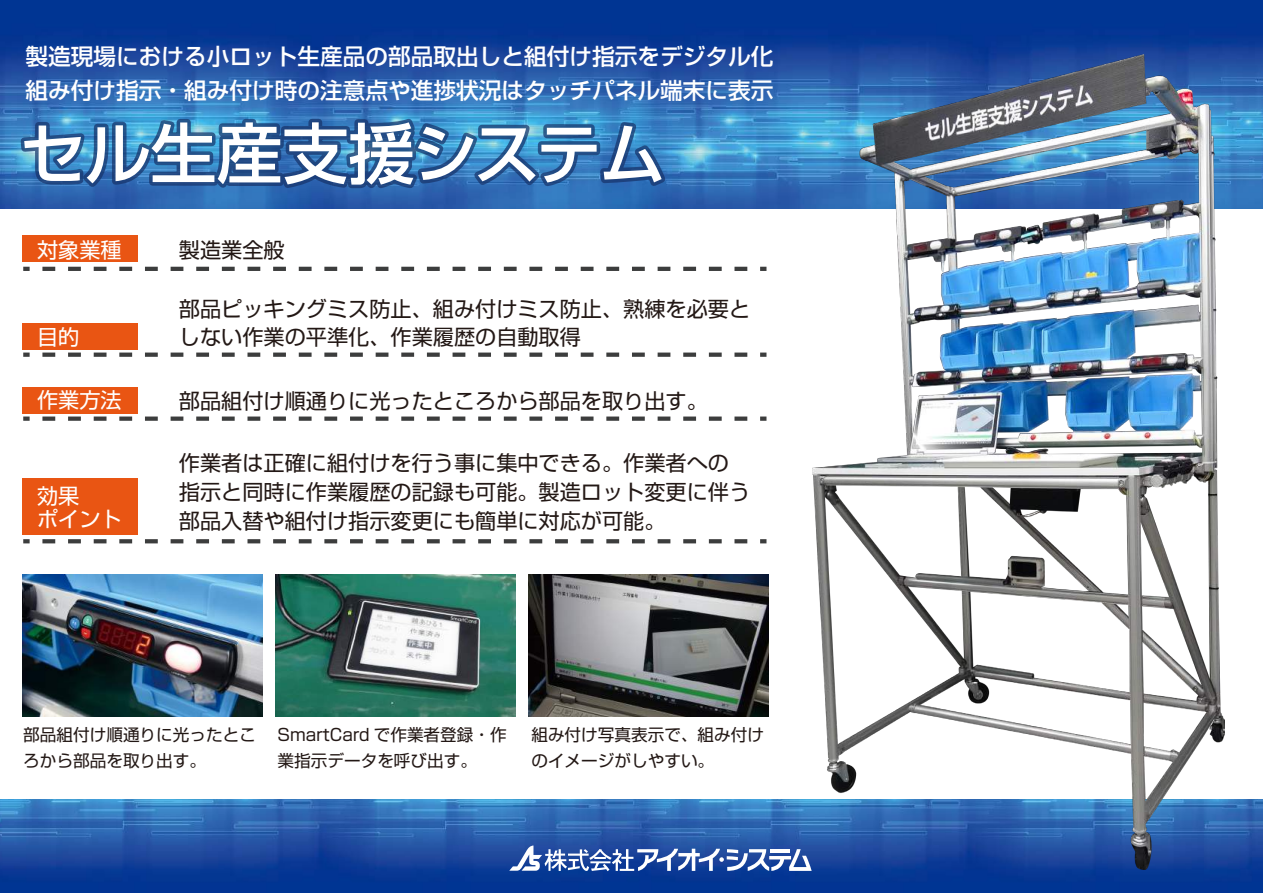
<style>
.page{position:relative;width:1263px;height:893px;background:#fff}
.page>*{position:absolute;margin:0;border:0;box-sizing:border-box;transform-origin:0 0}
.t1{font:500 66px "Shin Go Pr 5";letter-spacing:-.015em;color:#fff}
.t2{font:500 22.65px/33.9px "Shin Go Pr 5";color:#fff}
.t3{font:21.15px/28.5px "Shin Go Pr 5";color:#231815}
.t4{font:21.15px/23.2px "Shin Go Pr 5";color:#fff}
.t5{font:16.65px/25.3px "Shin Go Pr 5";color:#231815}
</style>
<div class="page">
<img style="left:0;top:800px;width:1263px;height:93px">
<img style="left:0;top:0;width:1263px;height:208px">
<div style="left:23px;top:235px;width:115px;height:27px;background:#e95513"></div>
<div style="left:23px;top:323px;width:115px;height:26px;background:#e95513"></div>
<div style="left:23px;top:387px;width:115px;height:26px;background:#e95513"></div>
<div style="left:23px;top:478px;width:115px;height:57px;background:#e95513"></div>
<svg style="left:23px;top:267px;width:7px;height:4px"></svg>
<svg style="left:42px;top:267px;width:706px;height:4px"></svg>
<svg style="left:760px;top:267px;width:6px;height:4px"></svg>
<svg style="left:23px;top:353px;width:7px;height:4px"></svg>
<svg style="left:42px;top:353px;width:706px;height:4px"></svg>
<svg style="left:760px;top:353px;width:6px;height:4px"></svg>
<svg style="left:23px;top:416px;width:7px;height:5px"></svg>
<svg style="left:42px;top:416px;width:706px;height:5px"></svg>
<svg style="left:760px;top:416px;width:6px;height:5px"></svg>
<svg style="left:23px;top:539px;width:7px;height:4px"></svg>
<svg style="left:42px;top:539px;width:706px;height:4px"></svg>
<svg style="left:760px;top:539px;width:6px;height:4px"></svg>
<img style="left:22px;top:574px;width:240px;height:142px">
<img style="left:275px;top:574px;width:240px;height:142px">
<img style="left:529px;top:574px;width:240px;height:142px">
<svg style="left:17px;top:115px;width:652px;height:80px;background:#2f6aa5"></svg>
<svg style="left:509px;top:845px;width:303px;height:26px"></svg>
<img style="left:812px;top:55px;width:412px;height:814px">
<p class="t2" style="left:25px;top:38px;width:750px">製造現場における小ロット生産品の部品取出しと組付け指示をデジタル化組み付け指示・組み付け時の注意点や進捗状況はタッチパネル端末に表示</p>
<h1 class="t1" style="left:20px;top:99px;width:647px">セル生産支援システム</h1>
<p class="t4" style="left:37px;top:236px;width:86px">対象業種</p>
<p class="t3" style="left:179px;top:233px;width:107px">製造業全般</p>
<p class="t4" style="left:37px;top:323px;width:44px">目的</p>
<p class="t3" style="left:179px;top:293px;width:573px">部品ピッキングミス防止、組み付けミス防止、熟練を必要としない作業の平準化、作業履歴の自動取得</p>
<p class="t4" style="left:37px;top:386px;width:86px">作業方法</p>
<p class="t3" style="left:179px;top:384px;width:530px">部品組付け順通りに光ったところから部品を取り出す。</p>
<p class="t4" style="left:37px;top:482px;width:86px">効果<br>ポイント</p>
<p class="t3" style="left:179px;top:447px;width:573px">作業者は正確に組付けを行う事に集中できる。作業者への指示と同時に作業履歴の記録も可能。製造ロット変更に伴う部品入替や組付け指示変更にも簡単に対応が可能。</p>
<p class="t5" style="left:23px;top:721px;width:234px">部品組付け順通りに光ったところから部品を取り出す。</p>
<p class="t5" style="left:278px;top:721px;width:231px">SmartCard で作業者登録・作業指示データを呼び出す。</p>
<p class="t5" style="left:531px;top:721px;width:234px">組み付け写真表示で、組み付けのイメージがしやすい。</p>
</div>
